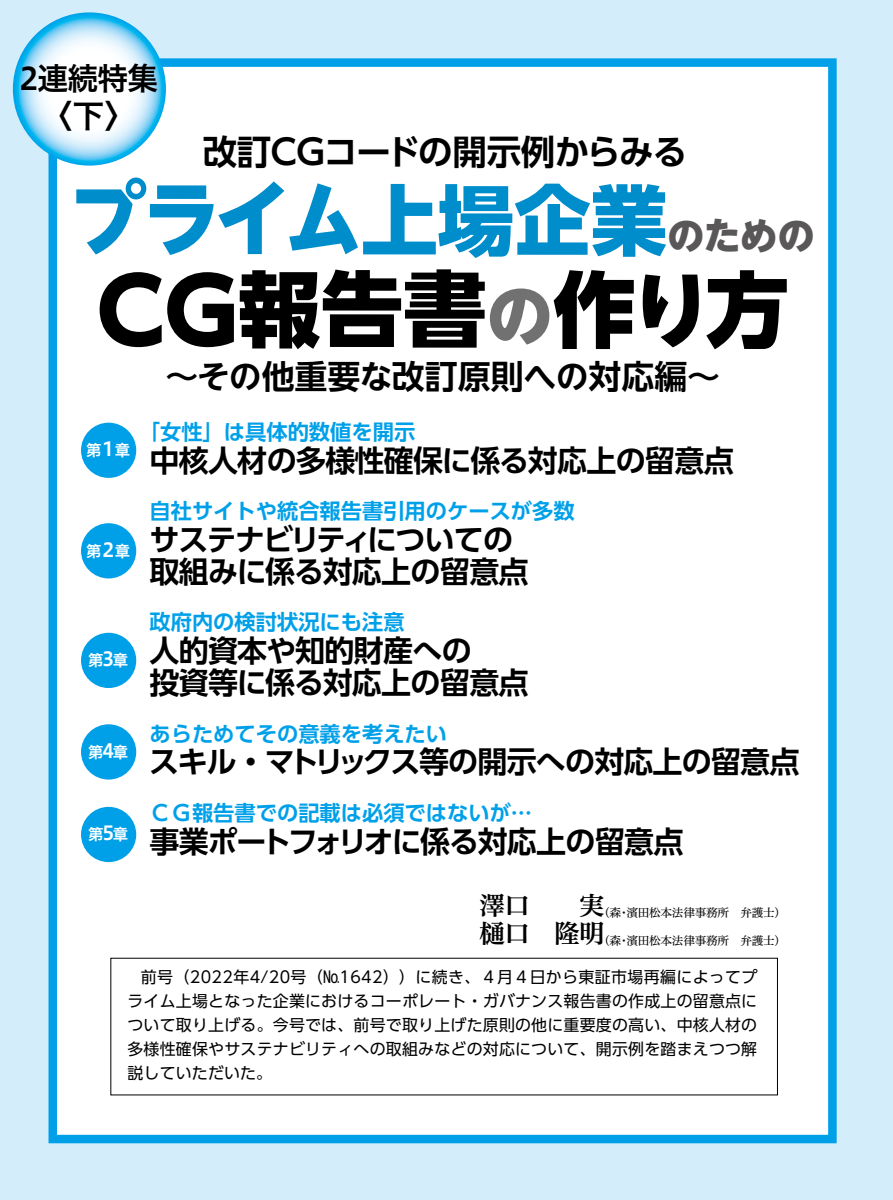
<style>
.page{position:relative;width:893px;height:1200px;background:#fff}
.page>*{position:absolute;margin:0;border:0;box-sizing:border-box;transform-origin:0 0}
.t1{font:800 82.95px "UD Shin Go NT Pro";letter-spacing:-.04em;color:#000}
.t2{font:800 81.15px "UD Shin Go NT Pro";color:#008dcb;scale:.94 1}
.t3{font:700 34.5px "UD Shin Go Pro De";letter-spacing:-.02em;color:#000}
.t4{font:700 33px "UD Shin Go NT Pro De";letter-spacing:-.005em;color:#000}
.t5{font:32.1px "Hiragino UD Sans F Std N W6";color:#000}
.t6{font:30.9px "Hiragino UD Sans F Std N W6";letter-spacing:-.025em;color:#000}
.t7{font:700 30px/31.5px "UD Shin Go Pro De";letter-spacing:-.025em;color:#000}
.t8{font:25.5px "Hiragino UD Serif Std W6";color:#000}
.t9{font:700 21.3px "UD Shin Go Pro De";color:#00a0e9}
.t10{font:19.35px "Hiragino UD Sans F Std W6";color:#fff}
.t11{font:15.9px/24px "UD Shin Go Pro";letter-spacing:.015em;color:#000;text-align:justify}
.t12{font:15.45px "Hiragino UD Sans F Std W6";color:#fff}
.t13{font:11.7px "Hiragino UD Serif Std N W4";letter-spacing:-.025em;color:#000}
.s1{font-size:76.5px}
.s2{font-size:37.5px;color:#595757}
.s3{font-size:89.25px}
.s4{font-size:66.9px;color:#727171}
.s5{font-size:19.35px}
</style>
<div class="page">
<div style="left:0;top:0;width:893px;height:1199px;background:#d3edfb"></div>
<div style="left:53px;top:63px;width:779px;height:1075px;background:#fff"></div>
<div style="left:49px;top:58px;width:788px;height:1084px;border:9px solid #00a0e9"></div>
<svg style="left:13px;top:12px;width:153px;height:153px"></svg>
<div style="left:81px;top:422px;width:55px;height:56px;background:#00a0e9;border-radius:50%"></div>
<div style="left:81px;top:523px;width:55px;height:55px;background:#00a0e9;border-radius:50%"></div>
<div style="left:81px;top:632px;width:55px;height:55px;background:#00a0e9;border-radius:50%"></div>
<div style="left:81px;top:724px;width:55px;height:55px;background:#00a0e9;border-radius:50%"></div>
<div style="left:81px;top:806px;width:55px;height:55px;background:#00a0e9;border-radius:50%"></div>
<h3 class="t6" style="left:19px;top:54px;width:140px">2連続特集</h3>
<h3 class="t5" style="left:40px;top:91px;width:98px">〈下〈</h3>
<h3 class="t3" style="left:203px;top:124px;width:486px">改訂CGコードの開示例からみる</h3>
<h2 class="t2" style="left:69px;top:152px;width:795px">プライム<span class="s1">上場企業</span><span class="s2">のための</span></h2>
<h1 class="t1" style="left:97px;top:242px;width:693px"><span class="s3">CG</span>報告書<span class="s4">の</span>作り方</h1>
<h3 class="t4" style="left:165px;top:349px;width:556px">～その他重要な改訂原則への対応編~</h3>
<p class="t10" style="left:99px;top:434px;width:21px">１</p>
<p class="t12" style="left:115px;top:438px;width:17px">章</p>
<p class="t12" style="left:86px;top:438px;width:17px">第</p>
<p class="t10" style="left:99px;top:534px;width:21px">２</p>
<p class="t12" style="left:115px;top:539px;width:17px">章</p>
<p class="t12" style="left:86px;top:539px;width:17px">第</p>
<p class="t12" style="left:88px;top:648px;width:42px">第章<span class="s5">3</span></p>
<p class="t12" style="left:88px;top:740px;width:42px">第章<span class="s5">4</span></p>
<p class="t12" style="left:88px;top:822px;width:42px">第章<span class="s5">5</span></p>
<h3 class="t9" style="left:139px;top:414px;width:278px">「女性」は具体的数値を開示</h3>
<h3 class="t7" style="left:149px;top:443px;width:586px">中核人材の多様性確保に係る対応上の留意点</h3>
<h3 class="t9" style="left:149px;top:494px;width:427px">自社サイトや統合報告書引用のケースが多数</h3>
<h3 class="t7" style="left:149px;top:523px;width:381px">サステナビリティについての取組みに係る対応上の留意点</h3>
<h3 class="t9" style="left:149px;top:605px;width:257px">政府内の検討状況にも注意</h3>
<h3 class="t7" style="left:149px;top:634px;width:381px">人的資本や知的財産への<br>投資等に係る対応上の留意点</h3>
<h3 class="t9" style="left:149px;top:716px;width:299px">あらためてその意義を考えたい</h3>
<h3 class="t7" style="left:149px;top:745px;width:652px">スキル・マトリックス等の開示への対応上の留意点</h3>
<h3 class="t9" style="left:149px;top:795px;width:384px">ＣＧ報告書での記載は必須ではないが...</h3>
<h3 class="t7" style="left:149px;top:824px;width:535px">事業ポートフォリオに係る対応上の留意点</h3>
<h3 class="t8" style="left:480px;top:886px;width:127px">澤口　　実</h3>
<p class="t13" style="left:598px;top:903px;width:190px">（森濱田松本法律事務所　弁護士(</p>
<p class="t13" style="left:618px;top:903px;width:13px">・</p>
<h3 class="t8" style="left:480px;top:913px;width:127px">樋口　隆明</h3>
<p class="t11" style="left:127px;top:964px;width:631px;text-indent:14px">前号（2022年4/20号（№1642））に続き、４月４日から東証市場再編によってプライム上場となった企業におけるコーポレート・ガバナンス報告書の作成上の留意点について取り上げる。今号では、前号で取り上げた原則の他に重要度の高い、中核人材の多様性確保やサステナビリティへの取組みなどの対応について、開示例を踏まえつつ解説していただいた。</p>
<p class="t13" style="left:598px;top:931px;width:190px">（森濱田松本法律事務所　弁護士(</p>
<p class="t13" style="left:618px;top:931px;width:13px">・</p>
</div>
